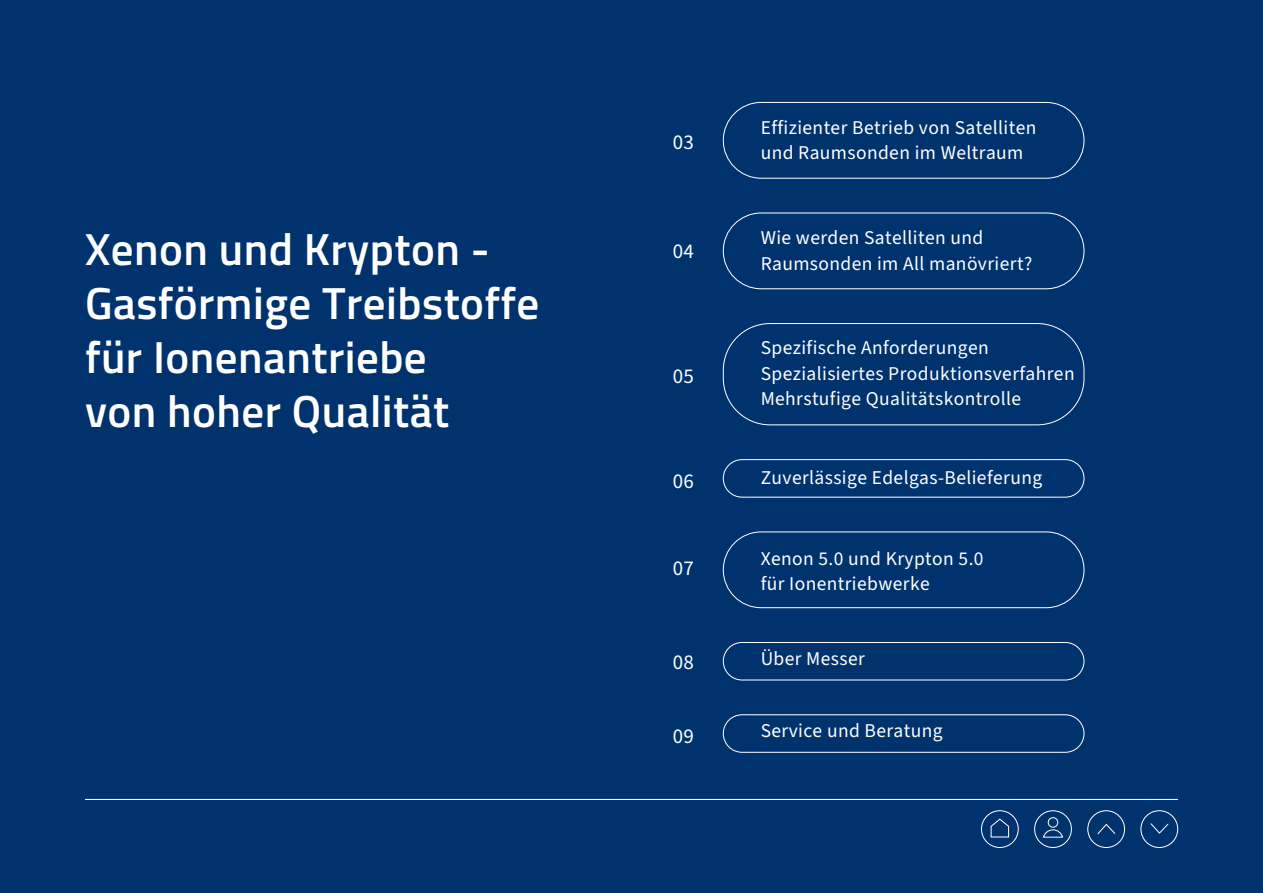
<style>
.page{position:relative;width:1263px;height:893px;background:#00336e}
.page>*{position:absolute;margin:0;border:0;box-sizing:border-box;transform-origin:0 0}
.t1{font:600 45px/54px "Titillium Web";letter-spacing:.01em;color:#fff}
.t2{font:21px "Source Sans 3";letter-spacing:.02em;color:#fff}
.t3{font:19.5px/25.5px "Source Sans 3";letter-spacing:.02em;color:#fff}
</style>
<div class="page">
<div style="left:1034px;top:810px;width:37px;height:38px;border:1px solid #fff;border-radius:50%"></div>
<div style="left:1048px;top:817px;width:10px;height:11px;border:1px solid #fff;border-radius:50%"></div>
<svg style="left:1043px;top:829px;width:20px;height:9px"></svg>
<svg style="left:1097px;top:824px;width:19px;height:11px"></svg>
<div style="left:1087px;top:810px;width:38px;height:38px;border:1px solid #fff;border-radius:50%"></div>
<svg style="left:1150px;top:823px;width:19px;height:11px"></svg>
<div style="left:1141px;top:810px;width:37px;height:38px;border:1px solid #fff;border-radius:50%"></div>
<svg style="left:990px;top:818px;width:19px;height:20px"></svg>
<div style="left:981px;top:810px;width:37px;height:38px;border:1px solid #fff;border-radius:50%"></div>
<hr style="left:85px;top:799px;width:1093px;height:1px;background:#fff">
<div style="left:723px;top:459px;width:361px;height:38px;border:1px solid #fff;border-radius:19px"></div>
<div style="left:723px;top:102px;width:361px;height:77px;border:1px solid #fff;border-radius:38px"></div>
<div style="left:723px;top:531px;width:361px;height:77px;border:1px solid #fff;border-radius:38px"></div>
<div style="left:723px;top:642px;width:361px;height:38px;border:1px solid #fff;border-radius:19px"></div>
<div style="left:723px;top:714px;width:361px;height:39px;border:1px solid #fff;border-radius:19px"></div>
<div style="left:723px;top:323px;width:361px;height:102px;border:1px solid #fff;border-radius:47px"></div>
<div style="left:723px;top:213px;width:361px;height:76px;border:1px solid #fff;border-radius:38px"></div>
<p class="t2" style="left:673px;top:128px;width:23px">03</p>
<p class="t3" style="left:761px;top:114px;width:277px">Effizienter Betrieb von Satelliten und Raumsonden im Weltraum</p>
<h1 class="t1" style="left:85px;top:220px;width:456px">Xenon und Krypton -<br>Gasförmige Treibstoffe für Ionenantriebe<br>von hoher Qualität</h1>
<p class="t3" style="left:761px;top:225px;width:273px">Wie werden Satelliten und<br>Raumsonden im All manövriert?</p>
<p class="t2" style="left:673px;top:238px;width:23px">04</p>
<p class="t3" style="left:761px;top:335px;width:316px">Spezifische Anforderungen<br>Spezialisiertes Produktionsverfahren<br>Mehrstufige Qualitätskontrolle</p>
<p class="t2" style="left:673px;top:363px;width:23px">05</p>
<p class="t2" style="left:673px;top:468px;width:23px">06</p>
<p class="t2" style="left:673px;top:555px;width:23px">07</p>
<p class="t2" style="left:673px;top:649px;width:23px">08</p>
<p class="t2" style="left:673px;top:723px;width:23px">09</p>
<p class="t3" style="left:761px;top:465px;width:283px">Zuverlässige Edelgas-Belieferung</p>
<p class="t3" style="left:761px;top:545px;width:224px">Xenon 5.0 und Krypton 5.0 für Ionentriebwerke</p>
<p class="t3" style="left:761px;top:646px;width:106px">Über Messer</p>
<p class="t3" style="left:761px;top:718px;width:184px">Service und Beratung</p>
</div>
